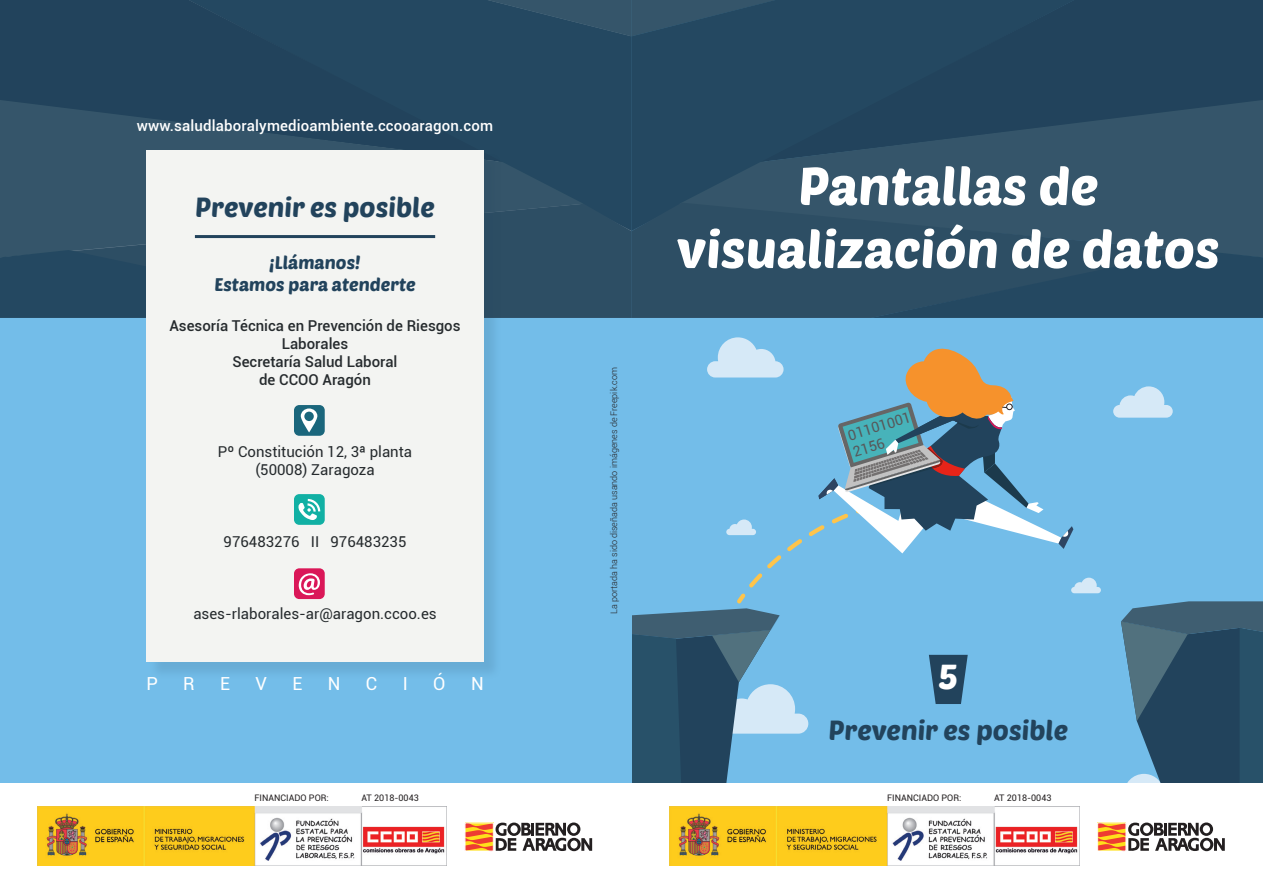
<style>
.page{position:relative;width:1263px;height:893px;background:#fff}
.page>*{position:absolute;margin:0;border:0;box-sizing:border-box;transform-origin:0 0}
.t1{font:52.5px "Poetsen One";color:#fff}
.t2{font:34.5px "Poetsen One";color:#fff}
.t3{font:27px "Poetsen One";color:#22435c}
.t4{font:18px "Poetsen One";color:#22435c}
.t5{font:18px "Roboto";color:#fff}
.t6{font:15px "Roboto";color:#262b2e}
.t7{font:500 15px/18px "Roboto";color:#262b2e;text-align:center}
.t8{font:500 15px "Roboto";letter-spacing:.01em;color:#fff}
.t9{font:14.4px "Roboto";color:#57585a}
.t10{font:300 9px "Roboto";color:#231f20}
.t11{font:9px "Roboto";color:#231f20}
</style>
<div class="page">
<div style="left:631px;top:0;width:632px;height:893px;background:#73bde9"></div>
<svg style="left:1113px;top:386px;width:60px;height:32px"></svg>
<svg style="left:726px;top:519px;width:30px;height:16px"></svg>
<svg style="left:1071px;top:578px;width:30px;height:15px"></svg>
<svg style="left:707px;top:337px;width:76px;height:40px"></svg>
<svg style="left:749px;top:555px;width:32px;height:32px"></svg>
<svg style="left:787px;top:539px;width:15px;height:12px"></svg>
<svg style="left:631px;top:593px;width:177px;height:191px"></svg>
<div style="left:0;top:317px;width:631px;height:576px;background:#73bde9"></div>
<div style="left:0;top:0;width:1263px;height:317px;background:linear-gradient(to bottom,#24475f,#305167)"></div>
<svg style="left:929px;top:655px;width:39px;height:49px"></svg>
<div style="left:149px;top:152px;width:353px;height:528px;background:#22435c;opacity:.14"></div>
<div style="left:146px;top:150px;width:338px;height:511px;background:#f3f4f2"></div>
<hr style="left:195px;top:235px;width:240px;height:3px;background:#22435c">
<div style="left:294px;top:494px;width:31px;height:31px;background:#11b0a4;border-radius:5px"></div>
<svg style="left:298px;top:499px;width:22px;height:21px"></svg>
<div style="left:294px;top:405px;width:31px;height:31px;background:#1a667c;border-radius:5px"></div>
<svg style="left:301px;top:408px;width:16px;height:24px"></svg>
<div style="left:304px;top:412px;width:10px;height:9px;background:#1a667c;border-radius:50%"></div>
<div style="left:294px;top:568px;width:31px;height:31px;background:#da1758;border-radius:5px"></div>
<svg style="left:299px;top:573px;width:21px;height:22px"></svg>
<svg style="left:808px;top:348px;width:265px;height:205px"></svg>
<div style="left:0;top:784px;width:1263px;height:109px;background:#fff"></div>
<img style="left:670px;top:806px;width:409px;height:60px">
<svg style="left:1097px;top:601px;width:166px;height:251px"></svg>
<img style="left:37px;top:806px;width:410px;height:60px">
<svg style="left:467px;top:822px;width:125px;height:29px"></svg>
<p class="t8" style="left:137px;top:115px;width:358px">www.saludlaboralymedioambiente.ccooaragon.com</p>
<p class="t3" style="left:195px;top:190px;width:241px">Prevenir es posible</p>
<p class="t4" style="left:270px;top:251px;width:92px">¡Llámanos!</p>
<p class="t4" style="left:214px;top:273px;width:203px">Estamos para atenderte</p>
<p class="t7" style="left:169px;top:316px;width:293px">Asesoría Técnica en Prevención de Riesgos<br>Laborales</p>
<p class="t7" style="left:233px;top:352px;width:166px">Secretaría Salud Laboral</p>
<p class="t7" style="left:259px;top:370px;width:113px">de CCOO Aragón</p>
<p class="t6" style="left:218px;top:441px;width:196px">Pº Constitución 12, 3ª planta</p>
<p class="t6" style="left:255px;top:459px;width:121px">(50008) Zaragoza</p>
<p class="t6" style="left:224px;top:531px;width:184px">976483276 II 976483235</p>
<p class="t6" style="left:193px;top:603px;width:245px">ases-rlaborales-ar@aragon.ccoo.es</p>
<p class="t5" style="left:146px;top:671px;width:13px">P</p>
<p class="t5" style="left:183px;top:671px;width:13px">R</p>
<p class="t5" style="left:220px;top:671px;width:11px">E</p>
<p class="t5" style="left:256px;top:671px;width:13px">V</p>
<p class="t5" style="left:292px;top:671px;width:11px">E</p>
<p class="t5" style="left:328px;top:671px;width:14px">N</p>
<p class="t5" style="left:366px;top:671px;width:13px">C</p>
<p class="t5" style="left:403px;top:671px;width:7px">I</p>
<p class="t5" style="left:433px;top:671px;width:14px">Ó</p>
<p class="t5" style="left:471px;top:671px;width:14px">N</p>
<p class="t10" style="left:608px;top:614px;width:248px;rotate:-90deg">La portada ha sido diseñada usando imágenes de Freepik.com</p>
<p class="t1" style="left:798px;top:153px;width:302px">Pantallas de</p>
<p class="t1" style="left:677px;top:216px;width:544px">visualización de datos</p>
<p class="t9" style="left:845px;top:426px;width:66px;rotate:-17deg">01101001</p>
<p class="t9" style="left:850px;top:442px;width:34px;rotate:-17deg">2156</p>
<p class="t2" style="left:938px;top:655px;width:21px">5</p>
<p class="t3" style="left:828px;top:712px;width:241px">Prevenir es posible</p>
<p class="t11" style="left:254px;top:791px;width:76px">FINANCIADO POR:</p>
<p class="t11" style="left:361px;top:791px;width:59px">AT 2018-0043</p>
<p class="t11" style="left:887px;top:791px;width:76px">FINANCIADO POR:</p>
<p class="t11" style="left:994px;top:791px;width:59px">AT 2018-0043</p>
</div>
